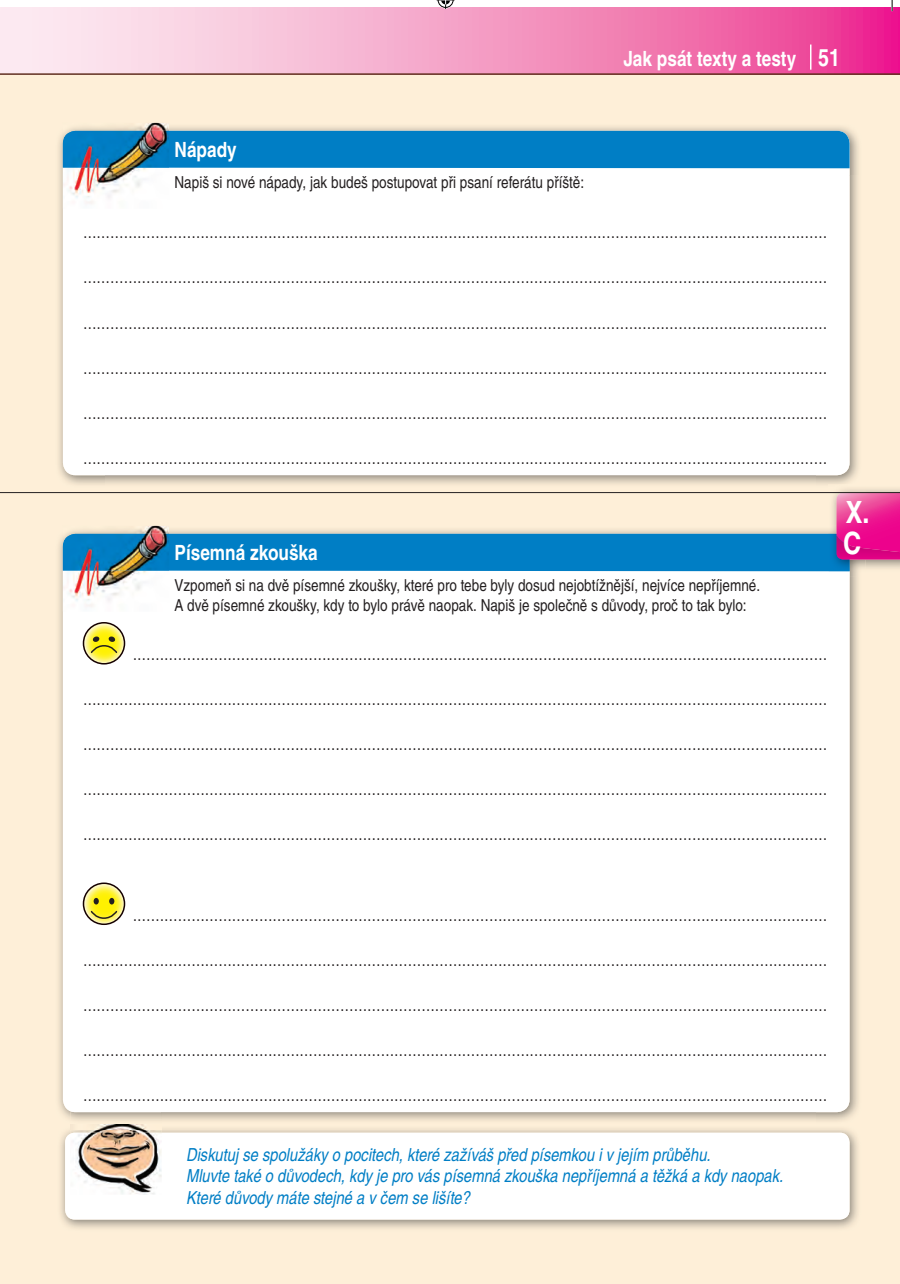
<style>
.page{position:relative;width:900px;height:1284px;background:#fff}
.page>*{position:absolute;margin:0;border:0;box-sizing:border-box;transform-origin:0 0}
.t1{font:700 30.75px "Te X Gyre Heros Condensed";color:#fff}
.t2{font:700 21px "Te X Gyre Heros Condensed";color:#fff}
.t3{font:italic 18px/21.6px "Te X Gyre Heros Condensed";color:#007ec5}
.t4{font:16.5px/19.8px "Te X Gyre Heros Condensed";color:#231f20}
.s1{font-size:24px}
</style>
<div class="page">
<div style="left:0;top:7px;width:900px;height:1277px;background:#feefd8"></div>
<svg style="left:0;top:7px;width:900px;height:66px;background:#f49bc5"></svg>
<hr style="left:0;top:73px;width:900px;height:2px;background:#61301e">
<svg style="left:810px;top:45px;width:1px;height:25px"></svg>
<img style="left:58px;top:134px;width:47px;height:351px">
<img style="left:169px;top:127px;width:690px;height:48px">
<img style="left:815px;top:175px;width:43px;height:310px">
<div style="left:63px;top:131px;width:786px;height:344px;background:#fff;border-radius:13px"></div>
<img style="left:58px;top:537px;width:12px;height:582px">
<img style="left:815px;top:577px;width:44px;height:544px">
<div style="left:63px;top:534px;width:786px;height:578px;background:#fff;border-radius:13px"></div>
<div style="left:169px;top:131px;width:680px;height:37px;background:#007ec5"></div>
<img style="left:67px;top:122px;width:102px;height:9px">
<img style="left:63px;top:131px;width:106px;height:73px">
<img style="left:63px;top:571px;width:84px;height:36px">
<img style="left:60px;top:1129px;width:798px;height:100px">
<div style="left:65px;top:1132px;width:784px;height:87px;background:#fff;border-radius:10px"></div>
<img style="left:70px;top:1124px;width:92px;height:70px">
<svg style="left:83px;top:883px;width:42px;height:41px"></svg>
<div style="left:83px;top:882px;width:42px;height:43px;border:2px solid #150000;border-radius:50%"></div>
<svg style="left:94px;top:898px;width:5px;height:6px"></svg>
<svg style="left:109px;top:898px;width:5px;height:6px"></svg>
<svg style="left:90px;top:910px;width:28px;height:9px"></svg>
<svg style="left:83px;top:623px;width:42px;height:41px"></svg>
<div style="left:83px;top:622px;width:42px;height:42px;border:2px solid #150000;border-radius:50%"></div>
<svg style="left:90px;top:636px;width:28px;height:18px"></svg>
<img style="left:849px;top:571px;width:12px;height:6px">
<img style="left:828px;top:571px;width:21px;height:1px">
<svg style="left:63px;top:493px;width:837px;height:78px"></svg>
<img style="left:836px;top:535px;width:64px;height:24px">
<hr style="left:0;top:492px;width:900px;height:1px;background:#231f20">
<svg style="left:891px;top:0;width:2px;height:11px"></svg>
<svg style="left:437px;top:0;width:18px;height:9px"></svg>
<p class="t2" style="left:175px;top:133px;width:64px">Nápady</p>
<p class="t4" style="left:175px;top:171px;width:411px">Napiš si nové nápady, jak budeš postupovat při psaní referátu příště:</p>
<p class="t2" style="left:623px;top:43px;width:218px">Jak psát texty a testy <span class="s1">51</span></p>
<p class="t4" style="left:83px;top:222px;width:746px">…………………………………………………………………………………………………………………………………………………</p>
<p class="t4" style="left:83px;top:267px;width:746px">…………………………………………………………………………………………………………………………………………………</p>
<p class="t4" style="left:83px;top:312px;width:746px">…………………………………………………………………………………………………………………………………………………</p>
<p class="t4" style="left:83px;top:357px;width:746px">…………………………………………………………………………………………………………………………………………………</p>
<p class="t4" style="left:83px;top:402px;width:746px">…………………………………………………………………………………………………………………………………………………</p>
<p class="t4" style="left:83px;top:447px;width:746px">…………………………………………………………………………………………………………………………………………………</p>
<p class="t2" style="left:175px;top:536px;width:145px">Písemná zkouška</p>
<p class="t4" style="left:175px;top:574px;width:587px">Vzpomeň si na dvě písemné zkoušky, které pro tebe byly dosud nejobtížnější, nejvíce nepříjemné.<br>A dvě písemné zkoušky, kdy to bylo právě naopak. Napiš je společně s důvody, proč to tak bylo:</p>
<p class="t4" style="left:83px;top:644px;width:746px">…………………………………………………………………………………………………………………………………………………</p>
<p class="t4" style="left:83px;top:689px;width:746px">…………………………………………………………………………………………………………………………………………………</p>
<p class="t4" style="left:83px;top:734px;width:746px">…………………………………………………………………………………………………………………………………………………</p>
<p class="t4" style="left:83px;top:779px;width:746px">…………………………………………………………………………………………………………………………………………………</p>
<p class="t4" style="left:83px;top:824px;width:746px">…………………………………………………………………………………………………………………………………………………</p>
<p class="t1" style="left:846px;top:489px;width:25px">X.</p>
<p class="t1" style="left:843px;top:520px;width:20px">C</p>
<p class="t4" style="left:83px;top:905px;width:746px">…………………………………………………………………………………………………………………………………………………</p>
<p class="t4" style="left:83px;top:950px;width:746px">…………………………………………………………………………………………………………………………………………………</p>
<p class="t4" style="left:83px;top:995px;width:746px">…………………………………………………………………………………………………………………………………………………</p>
<p class="t4" style="left:83px;top:1040px;width:746px">…………………………………………………………………………………………………………………………………………………</p>
<p class="t4" style="left:83px;top:1085px;width:746px">…………………………………………………………………………………………………………………………………………………</p>
<p class="t3" style="left:187px;top:1142px;width:599px">Diskutuj se spolužáky o pocitech, které zažíváš před písemkou i v jejím průběhu.<br>Mluvte také o důvodech, kdy je pro vás písemná zkouška nepříjemná a těžká a kdy naopak.<br>Které důvody máte stejné a v čem se lišíte?</p>
</div>
